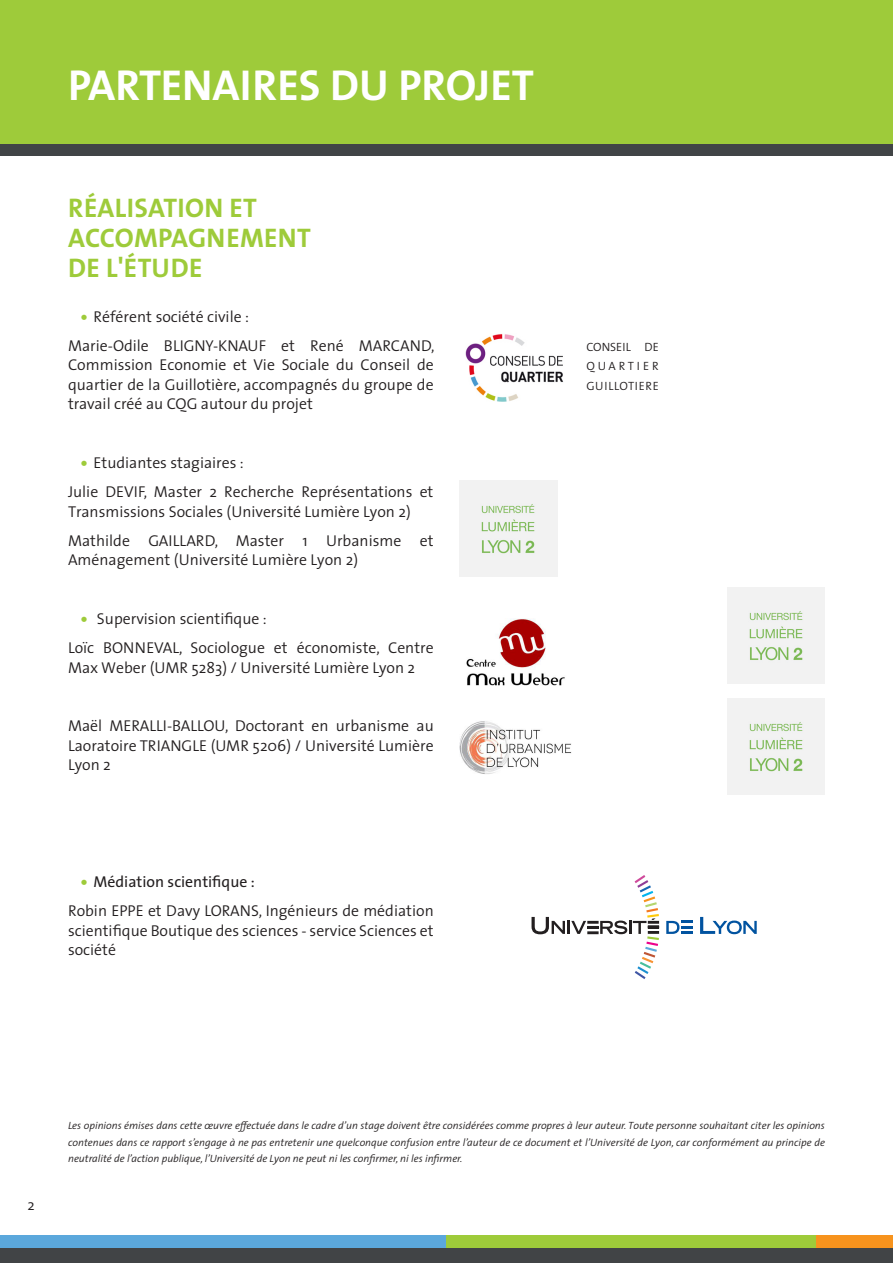
<style>
.page{position:relative;width:893px;height:1263px;background:#fff}
.page>*{position:absolute;margin:0;border:0;box-sizing:border-box;transform-origin:0 0}
._01_TITRE{font:43.5px "The Sans Bold Caps";color:#fff}
._01_TITRE-2{font:700 27px/30px "The Sans";letter-spacing:.015em;color:#9ecb3a}
._00_COURANT{font:300 15.75px/19.5px "The Sans";color:#231f20;text-align:justify}
.t1{font:15.75px "The Sans";color:#231f20}
.t2{font:300 15px "The Sans";color:#231f20}
._00_COURANT-2{font:300 12px/19.5px "The Sans";letter-spacing:.05em;color:#231f20;text-align:justify}
._01_TITRE-3{font:italic 300 10.5px/16.5px "The Sans";color:#231f20;text-align:justify}
.s1{font-family:"The Sans Extra Bold Caps";font-weight:400;color:#9ecb3a}
.s2{font-family:"The Sans Extra Bold Caps";color:#9ecb3a}
</style>
<div class="page">
<div style="left:0;top:1248px;width:893px;height:15px;background:#414446"></div>
<div style="left:0;top:1235px;width:446px;height:13px;background:#5ba8dc"></div>
<div style="left:446px;top:1235px;width:370px;height:13px;background:#9ecb3a"></div>
<div style="left:816px;top:1235px;width:77px;height:13px;background:#f7931d"></div>
<div style="left:0;top:0;width:893px;height:144px;background:#9ecb3a"></div>
<div style="left:0;top:144px;width:893px;height:12px;background:#414446"></div>
<svg style="left:531px;top:875px;width:128px;height:104px"></svg>
<svg style="left:666px;top:921px;width:26px;height:13px"></svg>
<svg style="left:700px;top:917px;width:57px;height:17px"></svg>
<img style="left:727px;top:698px;width:98px;height:96px">
<img style="left:459px;top:480px;width:98px;height:96px">
<img style="left:466px;top:618px;width:99px;height:68px">
<img style="left:459px;top:721px;width:113px;height:53px">
<img style="left:727px;top:588px;width:98px;height:96px">
<img style="left:465px;top:334px;width:98px;height:67px">
<p class="_01_TITRE" style="left:68px;top:49px;width:468px">PARTENAIRES DU PROJET</p>
<p class="_01_TITRE-2" style="left:68px;top:192px;width:244px">RÉALISATION ET<br>ACCOMPAGNEMENT<br>DE L'ÉTUDE</p>
<p class="_00_COURANT" style="left:81px;top:306px;width:170px"><span class="s1">•</span> Référent société civile :</p>
<p class="_00_COURANT" style="left:68px;top:335px;width:368px">Marie-Odile BLIGNY-KNAUF et René MARCAND, Commission Economie et Vie Sociale du Conseil de quartier de la Guillotière, accompagnés du groupe de travail créé au CQG autour du projet</p>
<p class="_00_COURANT" style="left:81px;top:452px;width:165px"><span class="s1">•</span> Etudiantes stagiaires :</p>
<p class="_00_COURANT" style="left:68px;top:481px;width:367px">Julie DEVIF, Master 2 Recherche Représentations et<br>Transmissions Sociales (Université Lumière Lyon 2)</p>
<p class="_00_COURANT" style="left:68px;top:530px;width:367px">Mathilde GAILLARD, Master 1 Urbanisme et<br>Aménagement (Université Lumière Lyon 2)</p>
<p class="_00_COURANT" style="left:81px;top:608px;width:188px"><span class="s1">•</span> Supervision scientifique :</p>
<p class="_00_COURANT" style="left:68px;top:637px;width:367px">Loïc BONNEVAL, Sociologue et économiste, Centre<br>Max Weber (UMR 5283) / Université Lumière Lyon 2</p>
<p class="_00_COURANT" style="left:68px;top:715px;width:367px">Maël MERALLI-BALLOU, Doctorant en urbanisme au Laoratoire TRIANGLE (UMR 5206) / Université Lumière Lyon 2</p>
<p class="t1" style="left:81px;top:869px;width:176px"><span class="s2">•</span> Médiation scientifique :</p>
<p class="_00_COURANT" style="left:68px;top:901px;width:367px">Robin EPPE et Davy LORANS, Ingénieurs de médiation scientifique Boutique des sciences - service Sciences et société</p>
<p class="_00_COURANT-2" style="left:586px;top:337px;width:74px">CONSEIL DE QUARTIER GUILLOTIERE</p>
<p class="t2" style="left:28px;top:1193px;width:9px">2</p>
<p class="_01_TITRE-3" style="left:68px;top:1117px;width:758px">Les opinions émises dans cette œuvre effectuée dans le cadre d’un stage doivent être considérées comme propres à leur auteur. Toute personne souhaitant citer les opinions contenues dans ce rapport s’engage à ne pas entretenir une quelconque confusion entre l’auteur de ce document et l’Université de Lyon, car conformément au principe de neutralité de l’action publique, l’Université de Lyon ne peut ni les confirmer, ni les infirmer.</p>
</div>
